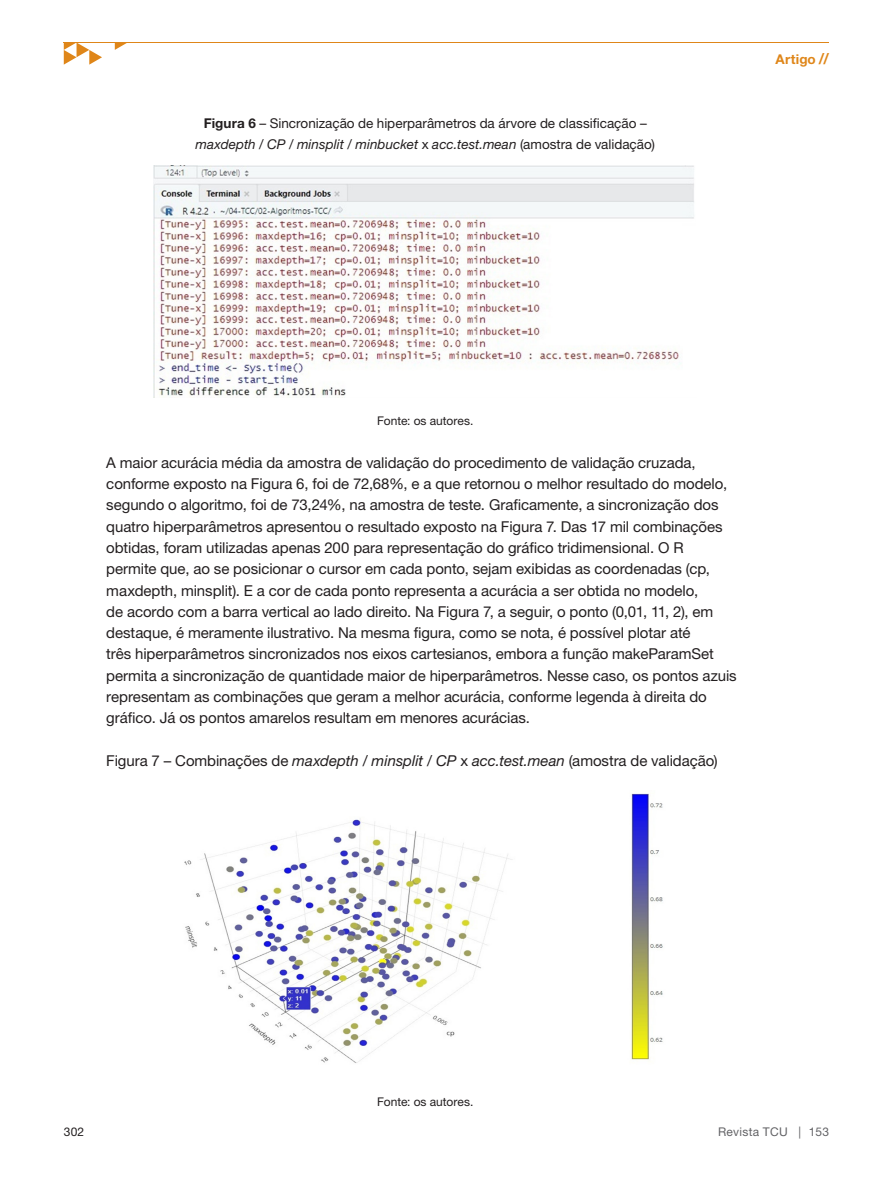
<style>
.page{position:relative;width:893px;height:1191px;background:#fff}
.page>*{position:absolute;margin:0;border:0;box-sizing:border-box;transform-origin:0 0}
.Texto_Parágrafo{font:15px/21.3px "Helvetica Neue LT Std";letter-spacing:-.005em;color:#231f20}
.Texto_Título_de_Tabela{font:13.5px/21.3px "Helvetica Neue LT Std";color:#231f20;text-align:center}
.t1{font:700 13.5px "Helvetica Neue LT Std";letter-spacing:.015em;color:#df8619}
.Texto_Fonte{font:12px "Helvetica Neue LT Std";color:#231f20}
.t2{font:12px "Helvetica Neue LT Std";letter-spacing:.02em;color:#636366}
.s1{font-weight:700}
.s2{font-style:italic}
.s3{font-size:15px}
</style>
<div class="page">
<hr style="left:64px;top:42px;width:765px;height:1px;background:#df8619">
<svg style="left:115px;top:43px;width:12px;height:7px"></svg>
<svg style="left:64px;top:43px;width:38px;height:22px"></svg>
<img style="left:154px;top:165px;width:540px;height:233px">
<img style="left:184px;top:793px;width:479px;height:270px">
<p class="Texto_Título_de_Tabela" style="left:195px;top:112px;width:461px"><span class="s1">Figura 6</span> – Sincronização de hiperparâmetros da árvore de classificação – <span class="s2">maxdepth</span> / <span class="s2">CP</span> / <span class="s2">minsplit</span> / <span class="s2">minbucket</span> x <span class="s2">acc.test.mean</span> (amostra de validação)</p>
<p class="t1" style="left:776px;top:51px;width:55px">Artigo <span class="s3">//</span></p>
<p class="Texto_Fonte" style="left:377px;top:414px;width:98px">Fonte: os autores.</p>
<p class="Texto_Parágrafo" style="left:106px;top:452px;width:632px">A maior acurácia média da amostra de validação do procedimento de validação cruzada, conforme exposto na Figura 6, foi de 72,68%, e a que retornou o melhor resultado do modelo, segundo o algoritmo, foi de 73,24%, na amostra de teste. Graficamente, a sincronização dos quatro hiperparâmetros apresentou o resultado exposto na Figura 7. Das 17 mil combinações obtidas, foram utilizadas apenas 200 para representação do gráfico tridimensional. O R permite que, ao se posicionar o cursor em cada ponto, sejam exibidas as coordenadas (cp, maxdepth, minsplit). E a cor de cada ponto representa a acurácia a ser obtida no modelo,<br>de acordo com a barra vertical ao lado direito. Na Figura 7, a seguir, o ponto (0,01, 11, 2), em destaque, é meramente ilustrativo. Na mesma figura, como se nota, é possível plotar até<br>três hiperparâmetros sincronizados nos eixos cartesianos, embora a função makeParamSet permita a sincronização de quantidade maior de hiperparâmetros. Nesse caso, os pontos azuis representam as combinações que geram a melhor acurácia, conforme legenda à direita do gráfico. Já os pontos amarelos resultam em menores acurácias.</p>
<p class="Texto_Parágrafo" style="left:106px;top:749px;width:613px">Figura 7 – Combinações de <span class="s2">maxdepth</span> / <span class="s2">minsplit</span> / <span class="s2">CP</span> x <span class="s2">acc.test.mean</span> (amostra de validação)</p>
<p class="Texto_Fonte" style="left:377px;top:1094px;width:98px">Fonte: os autores.</p>
<p class="Texto_Fonte" style="left:64px;top:1124px;width:22px">302</p>
<p class="t2" style="left:718px;top:1124px;width:113px">Revista TCU | 153</p>
</div>
